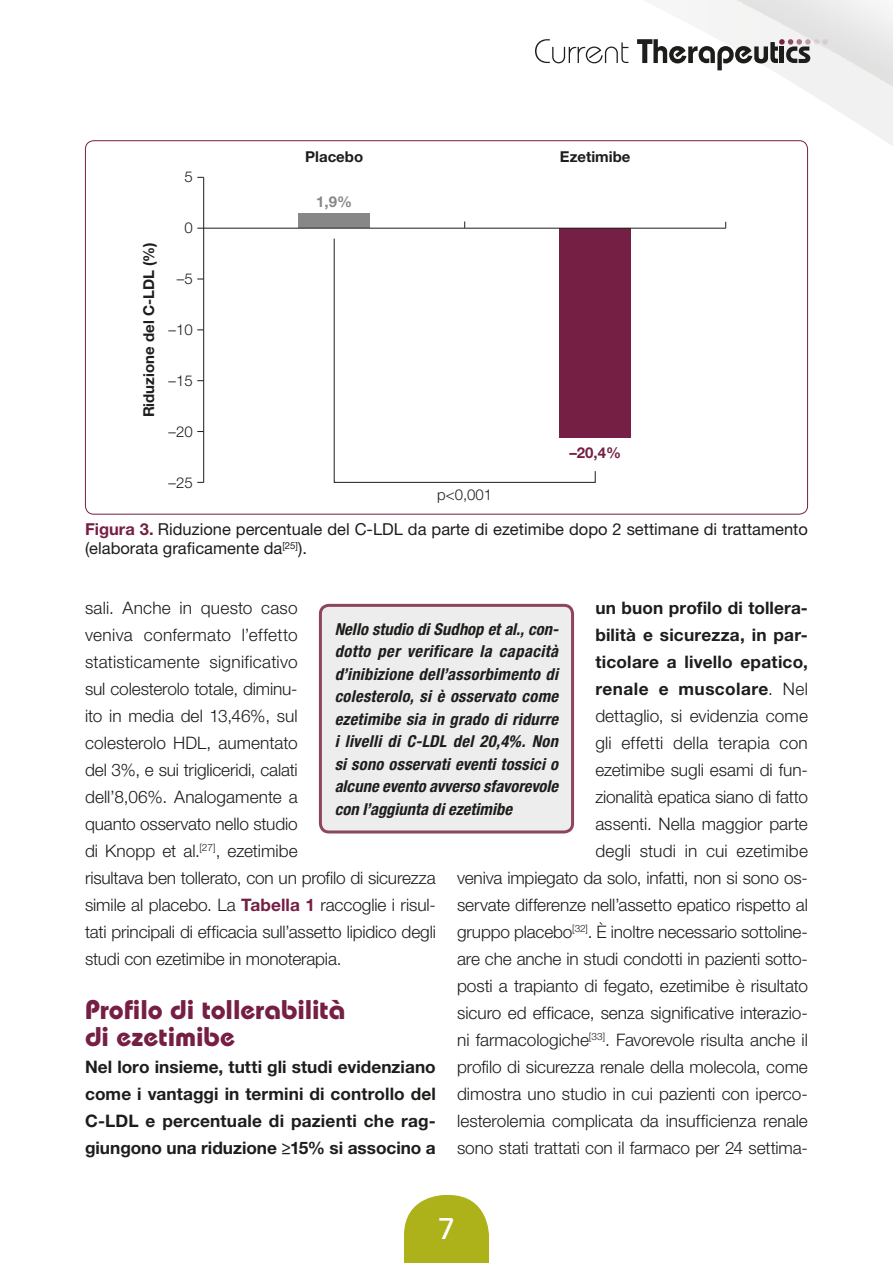
<style>
.page{position:relative;width:893px;height:1263px;background:#fff}
.page>*{position:absolute;margin:0;border:0;box-sizing:border-box;transform-origin:0 0}
.t1{font:500 30px "Bauhaus Std";color:#fff}
.t2{font:700 27px/27px "Bauhaus Std";color:#761f44}
.t3{font:300 17.25px/27px "Helvetica Neue LT Std";letter-spacing:-.005em;color:#1d1d1b}
.t4{font:700 17.25px/27px "Helvetica Neue LT Std";color:#1d1d1b;text-align:justify}
.t5{font:italic 700 condensed 16.5px/22.5px "Helvetica Neue LT Std";color:#1d1d1b;text-align:justify}
.t6{font:16.5px/19.5px "Helvetica Neue LT Std";color:#1d1d1b}
.t7{font:700 15px "Helvetica Neue LT Std";color:#1d1d1b}
.t8{font:300 15px "Helvetica Neue LT Std";color:#1d1d1b}
.t9{font:700 15px "Helvetica Neue LT Std";color:#761f44}
.t10{font:700 15px "Helvetica Neue LT Std";color:#878787}
.s1{font-weight:700;color:#761f44}
.s2{font-weight:700}
</style>
<div class="page">
<svg style="left:404px;top:1195px;width:85px;height:68px;background:#b7ba33"></svg>
<img style="left:628px;top:0;width:265px;height:155px">
<svg style="left:535px;top:39px;width:93px;height:24px"></svg>
<svg style="left:637px;top:39px;width:191px;height:31px"></svg>
<div style="left:320px;top:605px;width:253px;height:227px;background:#ededed;border-radius:9px"></div>
<div style="left:319px;top:604px;width:255px;height:229px;border:3px solid #8d455f;border-radius:9px"></div>
<div style="left:299px;top:214px;width:71px;height:14px;background:#878787"></div>
<div style="left:560px;top:228px;width:71px;height:209px;background:#761f44"></div>
<hr style="left:204px;top:228px;width:522px;height:1px;background:#1d1d1b">
<hr style="left:203px;top:177px;width:1px;height:305px;background:#1d1d1b">
<svg style="left:333px;top:238px;width:263px;height:245px"></svg>
<p class="t8" style="left:184px;top:167px;width:10px">5</p>
<p class="t7" style="left:140px;top:417px;width:177px;rotate:-90deg">Riduzione del C-LDL (%)</p>
<p class="t8" style="left:184px;top:218px;width:10px">0</p>
<p class="t8" style="left:177px;top:269px;width:17px">–5</p>
<p class="t8" style="left:169px;top:320px;width:26px">–10</p>
<p class="t8" style="left:169px;top:371px;width:26px">–15</p>
<p class="t8" style="left:169px;top:422px;width:26px">–20</p>
<p class="t8" style="left:169px;top:473px;width:26px">–25</p>
<p class="t7" style="left:305px;top:148px;width:60px">Placebo</p>
<p class="t10" style="left:316px;top:192px;width:37px">1,9%</p>
<p class="t7" style="left:560px;top:148px;width:72px">Ezetimibe</p>
<p class="t8" style="left:437px;top:486px;width:57px">p&lt;0,001</p>
<p class="t9" style="left:569px;top:443px;width:53px">–20,4%</p>
<p class="t6" style="left:85px;top:519px;width:724px"><span class="s1">Figura 3.</span> Riduzione percentuale del C-LDL da parte di ezetimibe dopo 2 settimane di trattamento (elaborata graficamente da<sup>[25]</sup>).</p>
<p class="t3" style="left:457px;top:594px;width:352px;text-align:right"><span class="s2">un buon profilo di tollera-<br>bilità e sicurezza, in par-<br>ticolare a livello epatico,<br>renale e muscolare</span>. Nel<br>dettaglio, si evidenzia come<br>gli effetti della terapia con<br>ezetimibe sugli esami di fun-<br>zionalità epatica siano di fatto<br>assenti. Nella maggior parte<br>degli studi in cui ezetimibe<br>veniva impiegato da solo, infatti, non si sono os&shy;servate differenze nell’assetto epatico rispetto al gruppo placebo<sup>[32]</sup>. È inoltre necessario sottoline&shy;are che anche in studi condotti in pazienti sotto&shy;posti a trapianto di fegato, ezetimibe è risultato sicuro ed efficace, senza significative interazio&shy;ni farmacologiche<sup>[33]</sup>. Favorevole risulta anche il profilo di sicurezza renale della molecola, come dimostra uno studio in cui pazienti con iperco&shy;lesterolemia complicata da insufficienza renale sono stati trattati con il farmaco per 24 settima-</p>
<p class="t3" style="left:85px;top:594px;width:352px">sali. Anche in questo caso<br>veniva confermato l’effetto<br>statisticamente significativo<br>sul colesterolo totale, diminu-<br>ito in media del 13,46%, sul<br>colesterolo HDL, aumentato<br>del 3%, e sui trigliceridi, calati<br>dell’8,06%. Analogamente a<br>quanto osservato nello studio<br>di Knopp et al.<sup>[27]</sup>, ezetimibe<br>risultava ben tollerato, con un profilo di sicurezza simile al placebo. La <span class="s1">Tabella 1</span> raccoglie i risul&shy;tati principali di efficacia sull’assetto lipidico degli studi con ezetimibe in monoterapia.</p>
<h2 class="t2" style="left:85px;top:995px;width:262px">Profilo di tollerabilità di ezetimibe</h2>
<p class="t4" style="left:85px;top:1053px;width:352px">Nel loro insieme, tutti gli studi evidenziano come i vantaggi in termini di controllo del C-LDL e percentuale di pazienti che rag&shy;giungono una riduzione ≥15% si associno a</p>
<p class="t5" style="left:335px;top:618px;width:225px">Nello studio di Sudhop et al., con&shy;dotto per verificare la capacità d’inibizione dell’assorbimento di colesterolo, si è osservato come ezetimibe sia in grado di ridurre i livelli di C-LDL del 20,4%. Non si sono osservati eventi tossici o alcune evento avverso sfavorevole con l’aggiunta di ezetimibe</p>
<h1 class="t1" style="left:438px;top:1210px;width:18px">7</h1>
</div>
